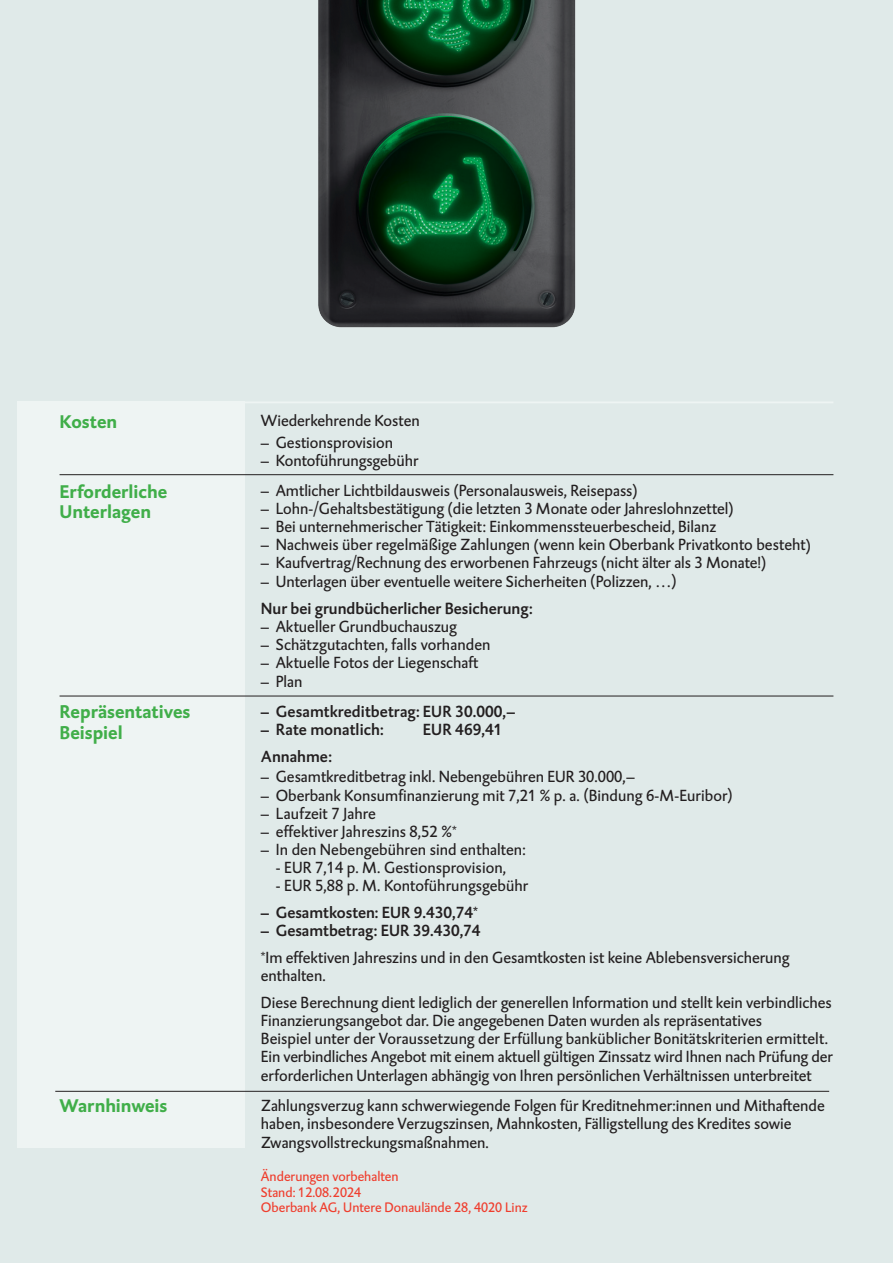
<style>
.page{position:relative;width:893px;height:1263px;background:#e0eae9}
.page>*{position:absolute;margin:0;border:0;box-sizing:border-box;transform-origin:0 0}
.t1{font:700 18.75px/20.2px "DTL Caspari ETOT";color:#40ae49}
.t2{font:16.5px/18.3px "DTL Caspari ETOT";color:#231f20}
.t3{font:500 16.5px "DTL Caspari ETOT";color:#231f20}
.t4{font:14.1px/15px "DTL Caspari ETOT";color:#ef3e2e}
.s1{font-weight:500}
</style>
<div class="page">
<img style="left:318px;top:0;width:258px;height:328px">
<div style="left:17px;top:401px;width:227px;height:747px;background:#eef4f3"></div>
<hr style="left:17px;top:401px;width:816px;height:2px;background:#eef4f3">
<hr style="left:60px;top:474px;width:773px;height:1px;background:#231f20">
<hr style="left:60px;top:696px;width:773px;height:1px;background:#231f20">
<hr style="left:55px;top:1091px;width:774px;height:1px;background:#231f20">
<p class="t1" style="left:60px;top:410px;width:59px">Kosten</p>
<p class="t1" style="left:60px;top:481px;width:109px">Erforderliche<br>Unterlagen</p>
<p class="t1" style="left:60px;top:701px;width:132px">Repräsentatives<br>Beispiel</p>
<p class="t1" style="left:60px;top:1094px;width:109px">Warnhinweis</p>
<p class="t2" style="left:261px;top:411px;width:160px">Wiederkehrende Kosten</p>
<p class="t2" style="left:261px;top:433px;width:134px">– Gestionsprovision</p>
<p class="t2" style="left:261px;top:451px;width:159px">– Kontoführungsgebühr</p>
<p class="t2" style="left:261px;top:481px;width:378px">– Amtlicher Lichtbildausweis (Personalausweis, Reisepass)</p>
<p class="t2" style="left:261px;top:499px;width:474px">– Lohn-/Gehaltsbestätigung (die letzten 3 Monate oder Jahreslohnzettel)</p>
<p class="t2" style="left:261px;top:517px;width:457px">– Bei unternehmerischer Tätigkeit: Einkommenssteuerbescheid, Bilanz</p>
<p class="t2" style="left:261px;top:535px;width:552px">– Nachweis über regelmäßige Zahlungen (wenn kein Oberbank Privatkonto besteht)</p>
<p class="t2" style="left:261px;top:553px;width:507px">– Kaufvertrag/Rechnung des erworbenen Fahrzeugs (nicht älter als 3 Monate!)</p>
<p class="t2" style="left:261px;top:572px;width:417px">– Unterlagen über eventuelle weitere Sicherheiten (Polizzen, …)</p>
<p class="t3" style="left:261px;top:598px;width:273px">Nur bei grundbücherlicher Besicherung:</p>
<p class="t2" style="left:261px;top:617px;width:198px">– Aktueller Grundbuchauszug</p>
<p class="t2" style="left:261px;top:635px;width:231px">– Schätzgutachten, falls vorhanden</p>
<p class="t2" style="left:261px;top:653px;width:219px">– Aktuelle Fotos der Liegenschaft</p>
<p class="t2" style="left:261px;top:672px;width:43px">– Plan</p>
<p class="t3" style="left:261px;top:701px;width:256px">– Gesamtkreditbetrag: EUR 30.000,–</p>
<p class="t3" style="left:261px;top:719px;width:124px">– Rate monatlich:</p>
<p class="t3" style="left:423px;top:719px;width:81px">EUR 469,41</p>
<p class="t3" style="left:261px;top:746px;width:73px">Annahme:</p>
<p class="t2" style="left:261px;top:767px;width:375px">– Gesamtkreditbetrag inkl. Nebengebühren EUR 30.000,–</p>
<p class="t2" style="left:261px;top:786px;width:473px">– Oberbank Konsumfinanzierung mit 7,21 % p. a. (Bindung 6-M-Euribor)</p>
<p class="t2" style="left:261px;top:804px;width:117px">– Laufzeit 7 Jahre</p>
<p class="t2" style="left:261px;top:822px;width:197px">– effektiver Jahreszins 8,52 %<sup>*</sup></p>
<p class="t2" style="left:261px;top:840px;width:266px">– In den Nebengebühren sind enthalten:</p>
<p class="t2" style="left:276px;top:858px;width:232px">- EUR 7,14 p. M. Gestionsprovision,</p>
<p class="t2" style="left:276px;top:876px;width:254px">- EUR 5,88 p. M. Kontoführungsgebühr</p>
<p class="t3" style="left:261px;top:902px;width:218px">– Gesamtkosten: EUR 9.430,74<sup>*</sup></p>
<p class="t2" style="left:261px;top:917px;width:530px;line-height:27px"><span class="s1">– Gesamtbetrag: EUR 39.430,74<br></span><sup>*</sup>Im effektiven Jahreszins und in den Gesamtkosten ist keine Ablebensversicherung</p>
<p class="t2" style="left:261px;top:962px;width:572px;line-height:27px">enthalten.<br>Diese Berechnung dient lediglich der generellen Information und stellt kein verbindliches</p>
<p class="t2" style="left:261px;top:1011px;width:574px">Finanzierungsangebot dar. Die angegebenen Daten wurden als repräsentatives<br>Beispiel unter der Voraussetzung der Erfüllung banküblicher Bonitätskriterien ermittelt.<br>Ein verbindliches Angebot mit einem aktuell gültigen Zinssatz wird Ihnen nach Prüfung der erforderlichen Unterlagen abhängig von Ihren persönlichen Verhältnissen unterbreitet</p>
<p class="t2" style="left:261px;top:1096px;width:565px">Zahlungsverzug kann schwerwiegende Folgen für Kreditnehmer:innen und Mithaftende haben, insbesondere Verzugszinsen, Mahnkosten, Fälligstellung des Kredites sowie<br>Zwangsvollstreckungsmaßnahmen.</p>
<p class="t4" style="left:261px;top:1169px;width:268px">Änderungen vorbehalten<br>Stand: 12.08.2024<br>Oberbank AG, Untere Donaulände 28, 4020 Linz</p>
</div>
